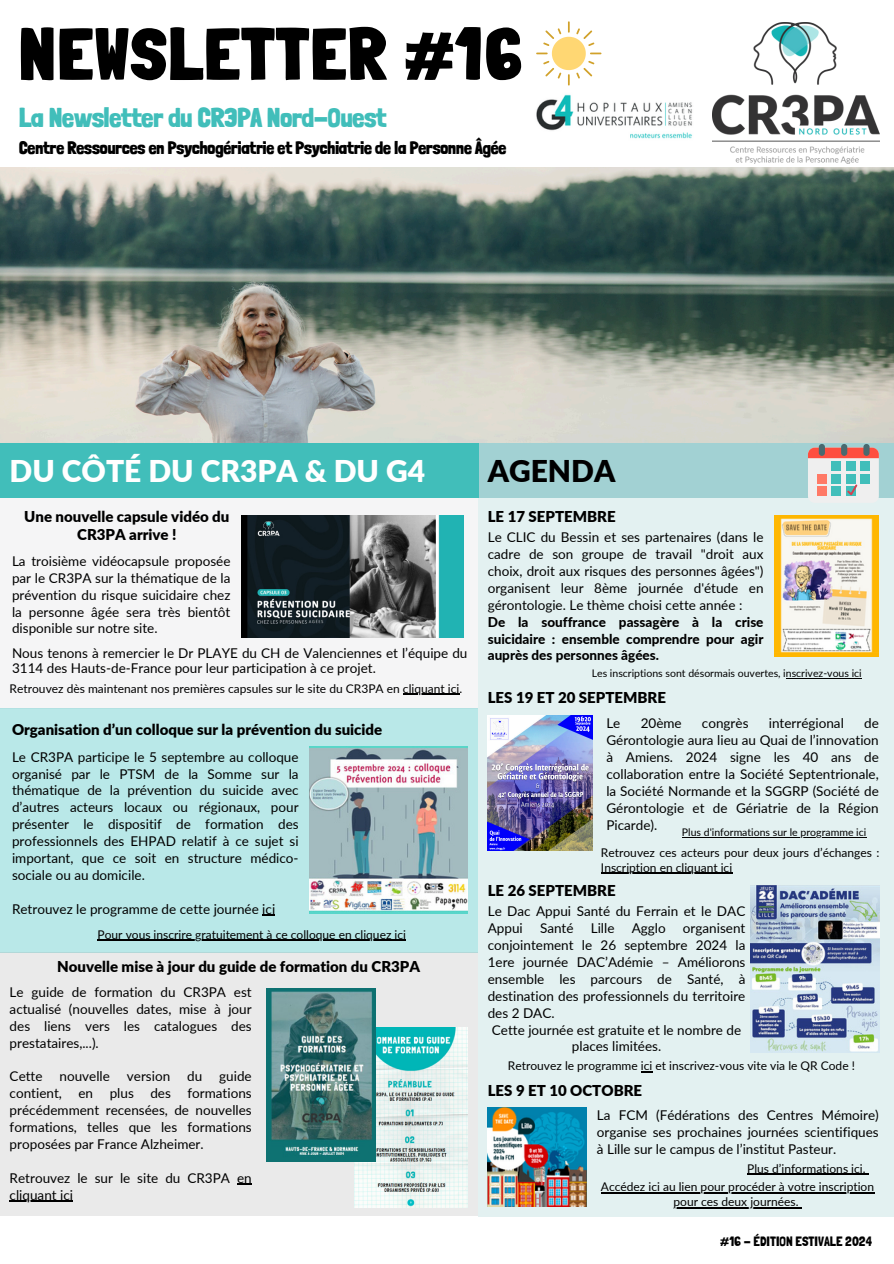
<style>
.page{position:relative;width:894px;height:1264px;background:#fff}
.page>*{position:absolute;margin:0;border:0;box-sizing:border-box;transform-origin:0 0}
.t1{font:900 72.9px "Londrina Solid";letter-spacing:.03em;color:#000}
.t2{font:900 30px "Lato";color:#fff}
.t3{font:900 30px "Lato";color:#000}
.t4{font:900 26.4px "Londrina Solid";color:#41beba}
.t5{font:900 17.4px "Londrina Solid";color:#000}
.t6{font:900 15px/18px "Lato";color:#000;text-align:center}
.t7{font:13.5px/16.8px "Lato";color:#000;text-align:justify}
.t8{font:800 13.5px/16.8px "Lato";color:#000;text-align:justify}
.t9{font:13.5px "Londrina Solid";color:#000}
.t10{font:12px/18.3px "Lato";color:#000}
.t11{font:10.5px "Lato";color:#000}
</style>
<div class="page">
<img style="left:0;top:167px;width:893px;height:277px">
<div style="left:478px;top:444px;width:415px;height:54px;background:#a2d1d3"></div>
<div style="left:0;top:498px;width:477px;height:210px;background:#f5f5f6"></div>
<div style="left:478px;top:497px;width:415px;height:719px;background:#e3f1f1"></div>
<div style="left:0;top:444px;width:478px;height:54px;background:#41beba"></div>
<div style="left:807px;top:447px;width:71px;height:55px;background:#efefef;border-radius:7px"></div>
<svg style="left:807px;top:447px;width:71px;height:11px"></svg>
<div style="left:831px;top:461px;width:9px;height:10px;background:#41beba"></div>
<div style="left:845px;top:461px;width:10px;height:10px;background:#41beba"></div>
<div style="left:859px;top:461px;width:10px;height:10px;background:#41beba"></div>
<div style="left:817px;top:474px;width:9px;height:9px;background:#ff7966"></div>
<div style="left:831px;top:474px;width:9px;height:9px;background:#41beba"></div>
<div style="left:845px;top:474px;width:10px;height:9px;background:#41beba"></div>
<div style="left:859px;top:474px;width:10px;height:9px;background:#41beba"></div>
<div style="left:817px;top:486px;width:9px;height:10px;background:#ff7966"></div>
<div style="left:831px;top:486px;width:9px;height:10px;background:#41beba"></div>
<div style="left:818px;top:444px;width:6px;height:12px;background:#49696f;border-radius:3px"></div>
<svg style="left:840px;top:444px;width:7px;height:12px"></svg>
<div style="left:863px;top:444px;width:6px;height:12px;background:#49696f;border-radius:3px"></div>
<svg style="left:846px;top:483px;width:12px;height:13px"></svg>
<img style="left:536px;top:94px;width:156px;height:45px">
<img style="left:712px;top:22px;width:166px;height:141px">
<div style="left:0;top:708px;width:477px;height:244px;background:#b9e8e8"></div>
<img style="left:310px;top:746px;width:157px;height:167px">
<div style="left:0;top:952px;width:477px;height:263px;background:#eaeaea"></div>
<svg style="left:536px;top:21px;width:65px;height:64px"></svg>
<img style="left:242px;top:516px;width:221px;height:121px">
<img style="left:487px;top:715px;width:105px;height:135px">
<img style="left:774px;top:515px;width:104px;height:141px">
<img style="left:750px;top:885px;width:129px;height:167px">
<img style="left:354px;top:1027px;width:113px;height:180px">
<img style="left:266px;top:988px;width:110px;height:173px">
<img style="left:487px;top:1107px;width:99px;height:99px">
<hr style="left:97px;top:939px;width:309px;height:1px;background:#000">
<hr style="left:785px;top:678px;width:76px;height:1px;background:#000">
<svg style="left:262px;top:914px;width:13px;height:1px"></svg>
<svg style="left:237px;top:1183px;width:15px;height:1px"></svg>
<hr style="left:10px;top:1200px;width:63px;height:1px;background:#000">
<hr style="left:600px;top:872px;width:132px;height:1px;background:#000">
<hr style="left:681px;top:837px;width:175px;height:1px;background:#000">
<hr style="left:403px;top:693px;width:56px;height:1px;background:#000">
<hr style="left:747px;top:1173px;width:118px;height:1px;background:#000">
<hr style="left:600px;top:1192px;width:273px;height:1px;background:#000">
<hr style="left:673px;top:1207px;width:125px;height:1px;background:#000">
<p class="t1" style="left:19px;top:11px;width:504px">NEWSLETTER #16</p>
<p class="t4" style="left:19px;top:102px;width:369px">La Newsletter du CR3PA Nord-Ouest</p>
<p class="t5" style="left:19px;top:138px;width:488px">Centre Ressources en Psychogériatrie et Psychiatrie de la Personne Âgée</p>
<p class="t2" style="left:10px;top:452px;width:417px">DU CÔTÉ DU CR3PA &amp; DU G4</p>
<h4 class="t6" style="left:24px;top:506px;width:207px">Une nouvelle capsule vidéo du<br>CR3PA arrive !</h4>
<p class="t7" style="left:12px;top:552px;width:220px">La troisième vidéocapsule proposée par le CR3PA sur la thématique de la prévention du risque suicidaire chez la personne âgée sera très bientôt disponible sur notre site.</p>
<p class="t7" style="left:12px;top:644px;width:457px;line-height:15.8px">Nous tenons à remercier le Dr PLAYE du CH de Valenciennes et l’équipe du<br>3114 des Hauts-de-France pour leur participation à ce projet.</p>
<p class="t10" style="left:10px;top:678px;width:454px">Retrouvez dès maintenant nos premières capsules sur le site du CR3PA en cliquant ici.</p>
<p class="t6" style="left:12px;top:719px;width:371px">Organisation d’un colloque sur la prévention du suicide</p>
<p class="t7" style="left:12px;top:748px;width:288px">Le CR3PA participe le 5 septembre au colloque organisé par le PTSM de la Somme sur la thématique de la prévention du suicide avec d’autres acteurs locaux ou régionaux, pour présenter le dispositif de formation des professionnels des EHPAD relatif à ce sujet si important, que ce soit en structure médico&shy;sociale ou au domicile.</p>
<p class="t7" style="left:12px;top:900px;width:265px">Retrouvez le programme de cette journée ici</p>
<h4 class="t10" style="left:97px;top:924px;width:310px">Pour vous inscrire gratuitement à ce colloque en cliquez ici</h4>
<p class="t6" style="left:57px;top:957px;width:364px">Nouvelle mise à jour du guide de formation du CR3PA</p>
<p class="t7" style="left:10px;top:983px;width:243px">Le guide de formation du CR3PA est actualisé (nouvelles dates, mise à jour des liens vers les catalogues des prestataires,...).</p>
<p class="t7" style="left:10px;top:1067px;width:34px">Cette</p>
<p class="t7" style="left:60px;top:1067px;width:52px">nouvelle</p>
<p class="t7" style="left:127px;top:1067px;width:45px">version</p>
<p class="t7" style="left:187px;top:1067px;width:17px">du</p>
<p class="t7" style="left:10px;top:1067px;width:243px;text-indent:209px">guide contient, en plus des formations précédemment recensées, de nouvelles formations, telles que les formations proposées par France Alzheimer.</p>
<h5 class="t7" style="left:10px;top:1169px;width:243px">Retrouvez le sur le site du CR3PA en</h5>
<p class="t7" style="left:10px;top:1185px;width:65px">cliquant ici</p>
<p class="t3" style="left:487px;top:452px;width:129px">AGENDA</p>
<p class="t6" style="left:487px;top:506px;width:129px">LE 17 SEPTEMBRE</p>
<p class="t7" style="left:487px;top:528px;width:277px">Le CLIC du Bessin et ses partenaires (dans le cadre de son groupe de travail "droit aux choix, droit aux risques des personnes âgées") organisent leur 8ème journée d'étude en gérontologie. Le thème choisi cette année :</p>
<p class="t8" style="left:487px;top:613px;width:277px">De la souffrance passagère à la crise suicidaire : ensemble comprendre pour agir auprès des personnes âgées.</p>
<p class="t11" style="left:591px;top:667px;width:271px">Les inscriptions sont désormais ouvertes, inscrivez-vous ici</p>
<h4 class="t6" style="left:487px;top:688px;width:180px">LES 19 ET 20 SEPTEMBRE</h4>
<p class="t7" style="left:606px;top:714px;width:274px;text-indent:258px">de Gérontologie aura lieu au Quai de l’innovation à Amiens. 2024 signe les 40 ans de collaboration entre la Société Septentrionale, la Société Normande et la SGGRP (Société de Gérontologie et de Gériatrie de la Région Picarde).</p>
<p class="t7" style="left:606px;top:714px;width:16px">Le</p>
<p class="t7" style="left:640px;top:714px;width:43px">20ème</p>
<p class="t7" style="left:701px;top:714px;width:48px">congrès</p>
<p class="t7" style="left:768px;top:714px;width:77px">interrégional</p>
<h5 class="t11" style="left:681px;top:825px;width:186px">Plus d'informations sur le programme ici</h5>
<p class="t10" style="left:600px;top:843px;width:280px">Retrouvez ces acteurs pour deux jours d’échanges :</p>
<p class="t10" style="left:600px;top:858px;width:133px">Inscription en cliquant ici</p>
<h4 class="t6" style="left:487px;top:880px;width:129px">LE 26 SEPTEMBRE</h4>
<h5 class="t7" style="left:487px;top:902px;width:259px">Le Dac Appui Santé du Ferrain et le DAC<br>Appui</h5>
<h5 class="t7" style="left:540px;top:919px;width:35px">Santé</h5>
<h5 class="t7" style="left:590px;top:919px;width:25px">Lille</h5>
<h5 class="t7" style="left:631px;top:919px;width:36px">Agglo</h5>
<h5 class="t7" style="left:487px;top:919px;width:259px;text-indent:195px">organisent conjointement le 26 septembre 2024 la 1ere journée DAC’Adémie – Améliorons ensemble les parcours de Santé, à destination des professionnels du territoire des 2 DAC.</h5>
<p class="t7" style="left:491px;top:1020px;width:251px;text-align:center">Cette journée est gratuite et le nombre de places limitées.</p>
<p class="t10" style="left:507px;top:1056px;width:348px">Retrouvez le programme ici et inscrivez-vous vite via le QR Code !</p>
<p class="t6" style="left:487px;top:1080px;width:156px">LES 9 ET 10 OCTOBRE</p>
<p class="t7" style="left:596px;top:1106px;width:283px">La FCM (Fédérations des Centres Mémoire) organise ses prochaines journées scientifiques à Lille sur le campus de l’institut Pasteur.</p>
<h6 class="t10" style="left:600px;top:1158px;width:274px;text-indent:146px">Plus d’informations ici.<br>Accédez ici au lien pour procéder à votre inscription</h6>
<p class="t10" style="left:673px;top:1192px;width:126px">pour ces deux journées.</p>
<p class="t9" style="left:720px;top:1232px;width:153px">#16 - ÉDITION ESTIVALE 2024</p>
</div>
